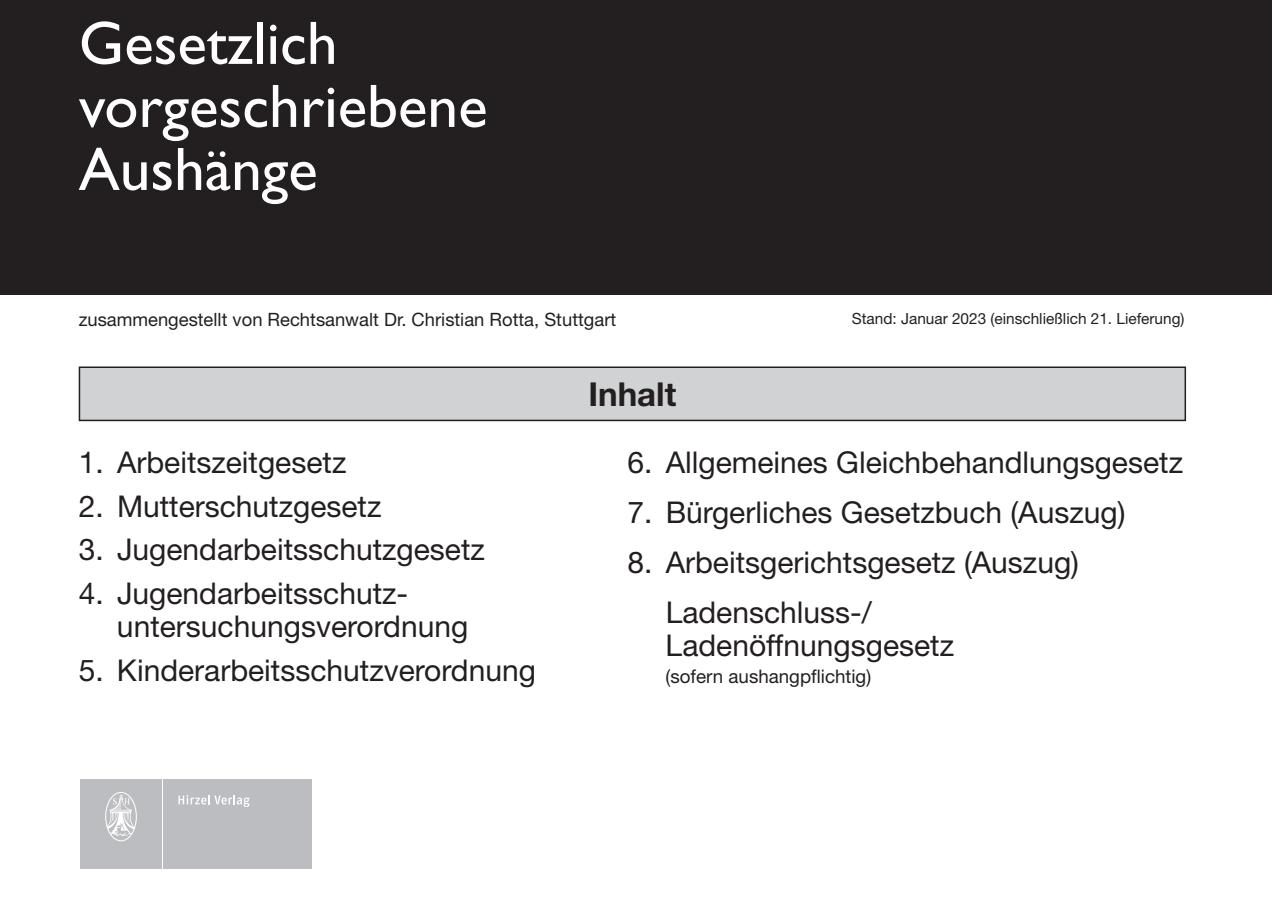
<style>
.page{position:relative;width:1272px;height:897px;background:#fff}
.page>*{position:absolute;margin:0;border:0;box-sizing:border-box;transform-origin:0 0}
.AUD_fm_mt_title{font:61.5px/63px "Gill Sans Std";color:#fff}
.AUD_fm_mt_publisher{font:700 33px "Helvetica Neue LT Std";color:#231f20}
.AUD_fm_mt_bodytext{font:30px/33px "Helvetica Neue LT Std";color:#231f20}
.AUD_fm_aux_bodytext{font:18.75px "Helvetica Neue LT Std";color:#231f20}
.AUD_fm_mt_title_sub{font:18.3px "Helvetica Neue LT Std";color:#231f20}
.AUD_fm_mt_title_sub-2{font:15.3px "Helvetica Neue LT Std";color:#231f20}
</style>
<div class="page">
<div style="left:0;top:0;width:1272px;height:294px;background:#231f20"></div>
<div style="left:79px;top:367px;width:1106px;height:53px;background:#d1d2d4"></div>
<div style="left:79px;top:366px;width:1107px;height:55px;border:2px solid #231f20"></div>
<div style="left:80px;top:779px;width:81px;height:89px;background:#bcbdc0"></div>
<div style="left:163px;top:779px;width:148px;height:89px;background:#bcbdc0"></div>
<svg style="left:105px;top:792px;width:32px;height:49px"></svg>
<svg style="left:178px;top:795px;width:71px;height:11px"></svg>
<p class="AUD_fm_mt_title" style="left:79px;top:12px;width:410px">Gesetzlich vorgeschriebene<br>Aushänge</p>
<p class="AUD_fm_mt_title_sub" style="left:79px;top:309px;width:539px">zusammengestellt von Rechtsanwalt Dr. Christian Rotta, Stuttgart</p>
<p class="AUD_fm_mt_publisher" style="left:588px;top:373px;width:89px">Inhalt</p>
<p class="AUD_fm_mt_title_sub-2" style="left:852px;top:310px;width:334px">Stand: Januar 2023 (einschließlich 21. Lieferung)</p>
<p class="AUD_fm_mt_bodytext" style="left:79px;top:445px;width:269px">1. Arbeitszeitgesetz</p>
<p class="AUD_fm_mt_bodytext" style="left:79px;top:489px;width:304px">2. Mutterschutzgesetz</p>
<p class="AUD_fm_mt_bodytext" style="left:79px;top:532px;width:408px">3. Jugendarbeitsschutzgesetz</p>
<p class="AUD_fm_mt_bodytext" style="left:117px;top:576px;width:353px;text-indent:-38px">4. Jugendarbeitsschutz&shy;untersuchungsverordnung</p>
<p class="AUD_fm_mt_bodytext" style="left:79px;top:653px;width:459px">5. -Kinderarbeitsschutzverordnung</p>
<p class="AUD_fm_mt_bodytext" style="left:627px;top:445px;width:557px">6. Allgemeines Gleichbehandlungsgesetz</p>
<p class="AUD_fm_mt_bodytext" style="left:627px;top:495px;width:499px">7. Bürgerliches Gesetzbuch (Auszug)</p>
<p class="AUD_fm_mt_bodytext" style="left:627px;top:545px;width:453px">8. Arbeitsgerichtsgesetz (Auszug)</p>
<p class="AUD_fm_mt_bodytext" style="left:665px;top:595px;width:290px">Ladenschluss-/<br>Ladenöffnungsgesetz</p>
<p class="AUD_fm_aux_bodytext" style="left:665px;top:665px;width:207px">(sofern aushangpflichtig)</p>
</div>
